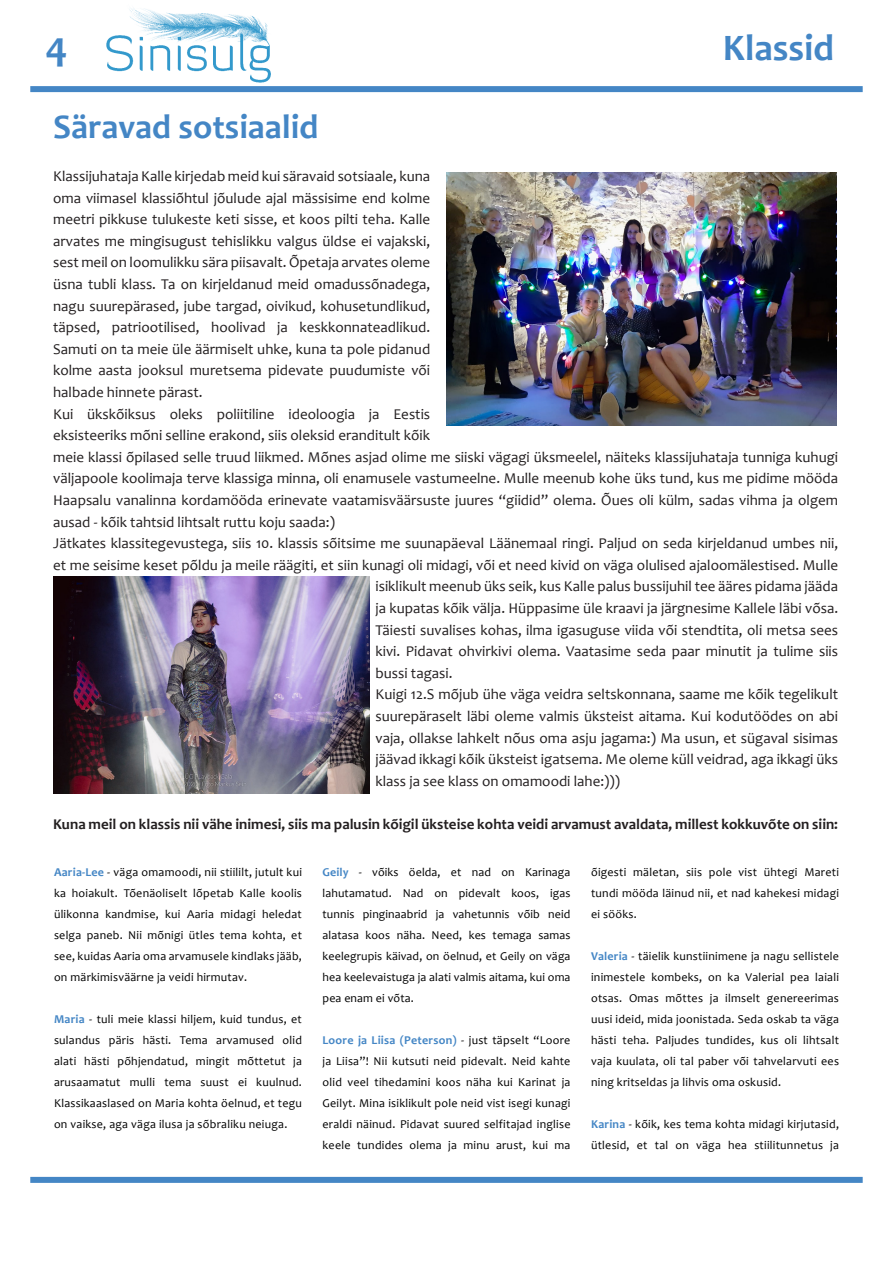
<style>
.page{position:relative;width:893px;height:1263px;background:#fff}
.page>*{position:absolute;margin:0;border:0;box-sizing:border-box;transform-origin:0 0}
.t1{font:700 42px "Candara";color:#4486c5}
.t2{font:700 37.5px "Candara";color:#4486c5}
.t3{font:700 34.5px "Candara";color:#4486c5}
.t4{font:15px/21.6px "Candara";color:#231f20;text-align:justify}
.t5{font:700 15px "Candara";color:#231f20}
.t6{font:12px/21px "Candara";letter-spacing:.02em;color:#000;text-align:justify}
.s1{font-weight:700;color:#4486c5}
</style>
<div class="page">
<div style="left:30px;top:1177px;width:833px;height:6px;background:#4486c5"></div>
<div style="left:30px;top:86px;width:833px;height:6px;background:#4486c5"></div>
<img style="left:106px;top:8px;width:165px;height:75px">
<img style="left:446px;top:172px;width:391px;height:253px">
<img style="left:53px;top:576px;width:316px;height:217px">
<p class="t1" style="left:46px;top:20px;width:24px">4</p>
<p class="t2" style="left:723px;top:24px;width:113px">Klassid</p>
<p class="t3" style="left:53px;top:105px;width:267px">Säravad sotsiaalid</p>
<p class="t4" style="left:53px;top:165px;width:379px">Klassijuhataja Kalle kirjedab meid kui säravaid sotsiaale, kuna oma viimasel klassiõhtul jõulude ajal mässisime end kolme meetri pikkuse tulukeste keti sisse, et koos pilti teha. Kalle arvates me mingisugust tehislikku valgus üldse ei vajakski, sest meil on loomulikku sära piisavalt. Õpetaja arvates oleme üsna tubli klass. Ta on kirjeldanud meid omadussõnadega, nagu suurepärased, jube targad, oivikud, kohusetundlikud, täpsed, patriootilised, hoolivad ja keskkonnateadlikud.<br>Samuti on ta meie üle äärmiselt uhke, kuna ta pole pidanud kolme aasta jooksul muretsema pidevate puudumiste või halbade hinnete pärast.</p>
<p class="t4" style="left:53px;top:403px;width:786px;text-align:left">Kui ükskõiksus oleks poliitiline ideoloogia ja Eestis<br>eksisteeriks mõni selline erakond, siis oleksid eranditult kõik<br>meie klassi õpilased selle truud liikmed. Mõnes asjad olime me siiski vägagi üksmeelel, näiteks klassijuhataja tunniga kuhugi väljapoole koolimaja terve klassiga minna, oli enamusele vastumeelne. Mulle meenub kohe üks tund, kus me pidime mööda Haapsalu vanalinna kordamööda erinevate vaatamisväärsuste juures “giidid” olema. Õues oli külm, sadas vihma ja olgem ausad - kõik tahtsid lihtsalt ruttu koju saada:)</p>
<p class="t4" style="left:53px;top:532px;width:786px">Jätkates klassitegevustega, siis 10. klassis sõitsime me suunapäeval Läänemaal ringi. Paljud on seda kirjeldanud umbes nii,</p>
<p class="t4" style="left:53px;top:554px;width:786px">et me seisime keset põldu ja meile räägiti, et siin kunagi oli midagi, või et need kivid on väga olulised ajaloomälestised. Mulle</p>
<p class="t4" style="left:375px;top:576px;width:464px">isiklikult meenub üks seik, kus Kalle palus bussijuhil tee ääres pidama jääda</p>
<p class="t4" style="left:375px;top:597px;width:464px">ja kupatas kõik välja. Hüppasime üle kraavi ja järgnesime Kallele läbi võsa.</p>
<p class="t4" style="left:375px;top:619px;width:464px">Täiesti suvalises kohas, ilma igasuguse viida või stendtita, oli metsa sees</p>
<p class="t4" style="left:375px;top:640px;width:464px">kivi. Pidavat ohvirkivi olema. Vaatasime seda paar minutit ja tulime siis</p>
<p class="t4" style="left:375px;top:662px;width:79px">bussi tagasi.</p>
<p class="t4" style="left:375px;top:684px;width:464px">Kuigi 12.S mõjub ühe väga veidra seltskonnana, saame me kõik tegelikult suurepäraselt läbi oleme valmis üksteist aitama. Kui kodutöödes on abi vaja, ollakse lahkelt nõus oma asju jagama:) Ma usun, et sügaval sisimas jäävad ikkagi kõik üksteist igatsema. Me oleme küll veidrad, aga ikkagi üks klass ja see klass on omamoodi lahe:)))</p>
<p class="t5" style="left:53px;top:815px;width:786px">Kuna meil on klassis nii vähe inimesi, siis ma palusin kõigil üksteise kohta veidi arvamust avaldata, millest kokkuvõte on siin:</p>
<p class="t6" style="left:54px;top:862px;width:249px"><span class="s1">Aaria-Lee</span> - väga omamoodi, nii stiililt, jutult kui ka hoiakult. Tõenäoliselt lõpetab Kalle koolis ülikonna kandmise, kui Aaria midagi heledat selga paneb. Nii mõnigi ütles tema kohta, et see, kuidas Aaria oma arvamusele kindlaks jääb, on märkimisväärne ja veidi hirmutav.</p>
<p class="t6" style="left:54px;top:1009px;width:249px"><span class="s1">Maria</span> - tuli meie klassi hiljem, kuid tundus, et sulandus päris hästi. Tema arvamused olid alati hästi põhjendatud, mingit mõttetut ja arusaamatut mulli tema suust ei kuulnud.<br>Klassikaaslased on Maria kohta öelnud, et tegu on vaikse, aga väga ilusa ja sõbraliku neiuga.</p>
<p class="t6" style="left:323px;top:862px;width:249px"><span class="s1">Geily</span> - võiks öelda, et nad on Karinaga lahutamatud. Nad on pidevalt koos, igas tunnis pinginaabrid ja vahetunnis võib neid alatasa koos näha. Need, kes temaga samas keelegrupis käivad, on öelnud, et Geily on väga hea keelevaistuga ja alati valmis aitama, kui oma pea enam ei võta.</p>
<p class="t6" style="left:323px;top:1030px;width:249px"><span class="s1">Loore ja Liisa (Peterson)</span> - just täpselt “Loore ja Liisa”! Nii kutsuti neid pidevalt. Neid kahte olid veel tihedamini koos näha kui Karinat ja Geilyt. Mina isiklikult pole neid vist isegi kunagi eraldi näinud. Pidavat suured selfitajad inglise keele tundides olema ja minu arust, kui ma</p>
<p class="t6" style="left:591px;top:862px;width:249px">õigesti mäletan, siis pole vist ühtegi Mareti tundi mööda läinud nii, et nad kahekesi midagi ei sööks.</p>
<p class="t6" style="left:591px;top:946px;width:249px"><span class="s1">Valeria</span> - täielik kunstiinimene ja nagu sellistele inimestele kombeks, on ka Valerial pea laiali otsas. Omas mõttes ja ilmselt genereerimas uusi ideid, mida joonistada. Seda oskab ta väga hästi teha. Paljudes tundides, kus oli lihtsalt vaja kuulata, oli tal paber või tahvelarvuti ees ning kritseldas ja lihvis oma oskusid.</p>
<p class="t6" style="left:591px;top:1114px;width:249px"><span class="s1">Karina</span> - kõik, kes tema kohta midagi kirjutasid, ütlesid, et tal on väga hea stiilitunnetus ja</p>
</div>
